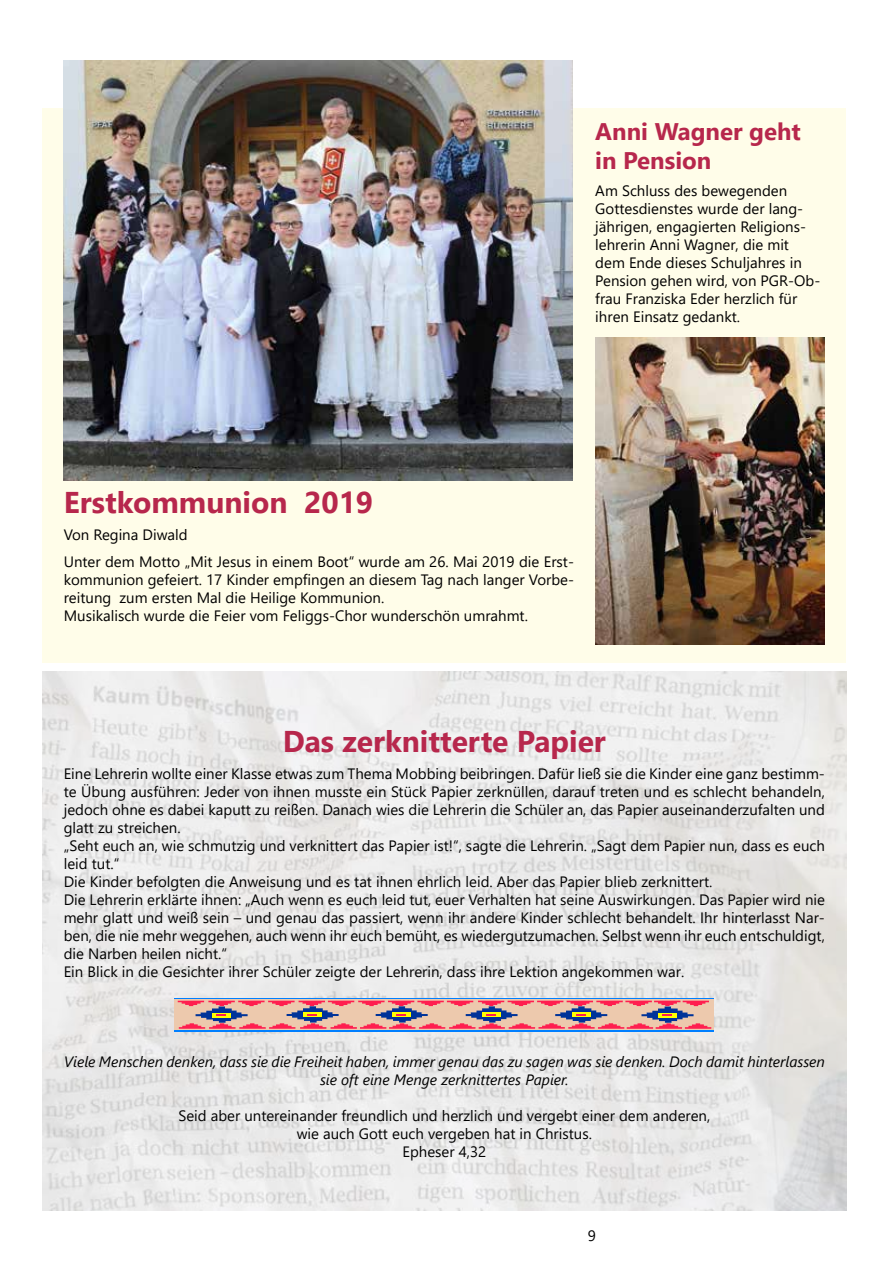
<style>
.page{position:relative;width:893px;height:1263px;background:#fff}
.page>*{position:absolute;margin:0;border:0;box-sizing:border-box;transform-origin:0 0}
.t1{font:700 30px "Segoe UI";color:#b7274c}
.t2{font:700 24px/28.8px "Segoe UI";color:#b7274c}
.t3{font:15px/18px "Segoe UI";color:#000}
.t4{font:italic 15px/18px "Segoe UI";color:#000;text-align:center}
</style>
<div class="page">
<div style="left:43px;top:108px;width:803px;height:555px;background:#fffde9"></div>
<img style="left:595px;top:337px;width:230px;height:307px">
<img style="left:43px;top:672px;width:803px;height:538px">
<svg style="left:175px;top:998px;width:539px;height:33px;background:#94a3c6"></svg>
<svg style="left:178px;top:1001px;width:533px;height:28px;background:#d09190"></svg>
<img style="left:64px;top:61px;width:509px;height:419px">
<h2 class="t2" style="left:595px;top:115px;width:207px">Anni Wagner geht in Pension</h2>
<p class="t3" style="left:595px;top:180px;width:227px">Am Schluss des bewegenden<br>Gottesdienstes wurde der lang&shy;jährigen, engagierten Religions&shy;lehrerin Anni Wagner, die mit dem Ende dieses Schuljahres in<br>Pension gehen wird, von PGR-Ob&shy;frau Franziska Eder herzlich für ihren Einsatz gedankt.</p>
<h1 class="t1" style="left:64px;top:474px;width:311px">Erstkommunion 2019</h1>
<p class="t3" style="left:64px;top:520px;width:512px;line-height:27px">Von Regina Diwald<br>Unter dem Motto „Mit Jesus in einem Boot“ wurde am 26. Mai 2019 die Erst-</p>
<p class="t3" style="left:64px;top:569px;width:512px">kommunion gefeiert. 17 Kinder empfingen an diesem Tag nach langer Vorbe&shy;reitung zum ersten Mal die Heilige Kommunion.<br>Musikalisch wurde die Feier vom Feliggs-Chor wunderschön umrahmt.</p>
<h1 class="t1" style="left:283px;top:713px;width:325px">Das zerknitterte Papier</h1>
<p class="t3" style="left:64px;top:763px;width:763px">Eine Lehrerin wollte einer Klasse etwas zum Thema Mobbing beibringen. Dafür ließ sie die Kinder eine ganz bestimm&shy;te Übung ausführen: Jeder von ihnen musste ein Stück Papier zerknüllen, darauf treten und es schlecht behandeln, jedoch ohne es dabei kaputt zu reißen. Danach wies die Lehrerin die Schüler an, das Papier auseinanderzufalten und glatt zu streichen.<br>„Seht euch an, wie schmutzig und verknittert das Papier ist!“, sagte die Lehrerin. „Sagt dem Papier nun, dass es euch leid tut.“<br>Die Kinder befolgten die Anweisung und es tat ihnen ehrlich leid. Aber das Papier blieb zerknittert.<br>Die Lehrerin erklärte ihnen: „Auch wenn es euch leid tut, euer Verhalten hat seine Auswirkungen. Das Papier wird nie mehr glatt und weiß sein – und genau das passiert, wenn ihr andere Kinder schlecht behandelt. Ihr hinterlasst Nar&shy;ben, die nie mehr weggehen, auch wenn ihr euch bemüht, es wiedergutzumachen. Selbst wenn ihr euch entschuldigt, die Narben heilen nicht.“<br>Ein Blick in die Gesichter ihrer Schüler zeigte der Lehrerin, dass ihre Lektion angekommen war.</p>
<p class="t4" style="left:64px;top:1051px;width:763px">Viele Menschen denken, dass sie die Freiheit haben, immer genau das zu sagen was sie denken. Doch damit hinterlassen sie oft eine Menge zerknittertes Papier.</p>
<p class="t3" style="left:178px;top:1106px;width:533px;text-align:center">Seid aber untereinander freundlich und herzlich und vergebt einer dem anderen, wie auch Gott euch vergeben hat in Christus.<br>Epheser 4,32</p>
<p class="t3" style="left:588px;top:1225px;width:10px">9</p>
</div>
